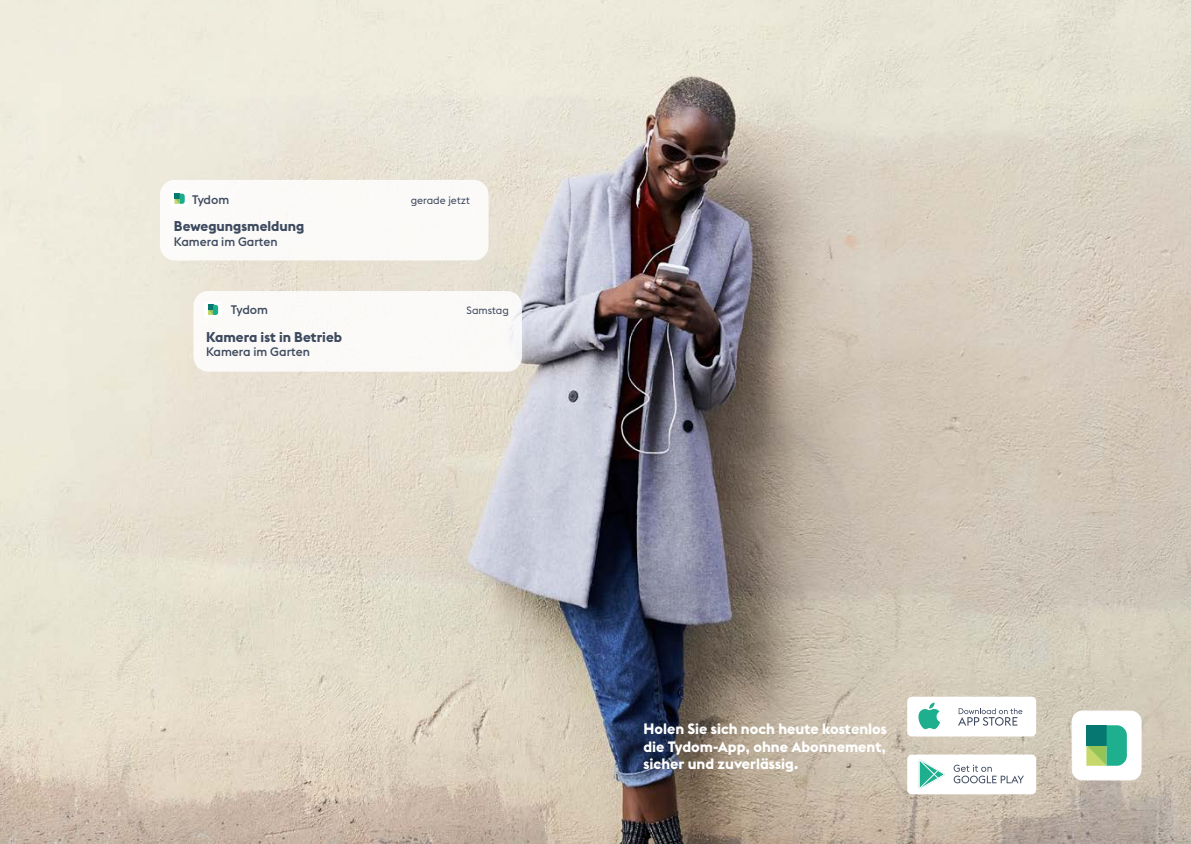
<style>
.page{position:relative;width:1191px;height:844px;background:#fff}
.page>*{position:absolute;margin:0;border:0;box-sizing:border-box;transform-origin:0 0}
.t1{font:700 14.88px/17.8px "Euclid Flex";color:#fff;text-align:justify}
.t2{font:700 14px "Euclid Flex";color:#3d495e}
.t3{font:500 12.25px "Euclid Flex";color:#3d495e}
.t4{font:10.5px "Euclid Flex";color:#3d495e}
</style>
<div class="page">
<img style="left:0;top:0;width:1191px;height:843px">
<div style="left:907px;top:696px;width:129px;height:40px;background:#fff;border-radius:5px"></div>
<svg style="left:958px;top:708px;width:64px;height:17px"></svg>
<svg style="left:918px;top:702px;width:22px;height:27px"></svg>
<div style="left:907px;top:754px;width:129px;height:40px;background:#fff;border-radius:5px"></div>
<svg style="left:953px;top:764px;width:71px;height:19px"></svg>
<svg style="left:918px;top:759px;width:27px;height:30px"></svg>
<div style="left:1072px;top:711px;width:69px;height:68px;background:#fff;border-radius:10px"></div>
<div style="left:1071px;top:710px;width:70px;height:70px;border:1px solid #fff;border-radius:10px"></div>
<svg style="left:1086px;top:725px;width:40px;height:40px;background:#3fa97e"></svg>
<div style="left:160px;top:180px;width:328px;height:80px;background:#fbfaf8;border-radius:15px"></div>
<div style="left:171px;top:190px;width:17px;height:17px;background:#fff;border-radius:3px"></div>
<svg style="left:174px;top:193px;width:11px;height:11px"></svg>
<div style="left:193px;top:291px;width:329px;height:80px;background:#fbfaf8;border-radius:15px"></div>
<div style="left:204px;top:301px;width:18px;height:17px;background:#fff;border-radius:3px"></div>
<svg style="left:208px;top:305px;width:10px;height:10px"></svg>
<p class="t3" style="left:192px;top:193px;width:39px">Tydom</p>
<p class="t2" style="left:174px;top:218px;width:132px">Bewegungsmeldung</p>
<p class="t3" style="left:174px;top:234px;width:105px">Kamera im Garten</p>
<p class="t4" style="left:411px;top:194px;width:61px">gerade jetzt</p>
<p class="t3" style="left:231px;top:302px;width:39px">Tydom</p>
<p class="t4" style="left:466px;top:304px;width:44px">Samstag</p>
<p class="t2" style="left:206px;top:328px;width:137px">Kamera ist in Betrieb</p>
<p class="t3" style="left:206px;top:345px;width:105px">Kamera im Garten</p>
<p class="t1" style="left:643px;top:719px;width:245px">Holen Sie sich noch heute kostenlos die Tydom-App, ohne Abonnement, sicher und zuverlässig.</p>
</div>
